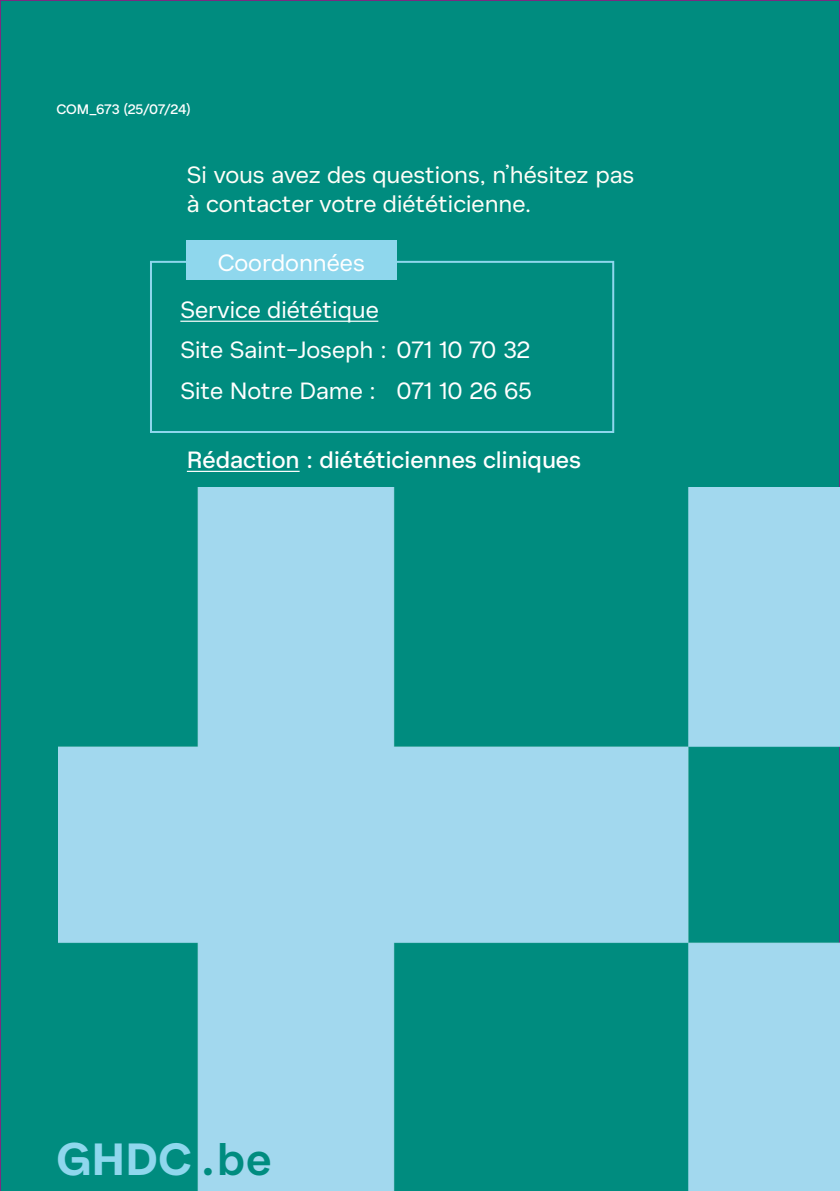
<style>
.page{position:relative;width:840px;height:1191px;background:#fff}
.page>*{position:absolute;margin:0;border:0;box-sizing:border-box;transform-origin:0 0}
.t1{font:700 46px "FT Sterling";color:#8fd7ed}
.t2{font:24px "FT Sterling";color:#fff}
.t3{font:24px/28.8px "FT Sterling";color:#fffef8}
.t4{font:500 24px "FT Sterling";color:#fff}
.t5{font:500 14px "FT Sterling";color:#fff}
.s1{color:#008c7f}
.s2{font-weight:600;color:#008c7f}
</style>
<div class="page">
<div style="left:0;top:0;width:839px;height:1191px;background:#008c7f"></div>
<img style="left:58px;top:488px;width:781px;height:703px">
<hr style="left:180px;top:321px;width:198px;height:1px;background:#fff">
<div style="left:150px;top:261px;width:464px;height:172px;border:2px solid #8fd7ed"></div>
<div style="left:186px;top:240px;width:210px;height:40px;background:#8fd7ed"></div>
<hr style="left:187px;top:471px;width:112px;height:1px;background:#fff">
<p class="t5" style="left:56px;top:101px;width:135px">COM_673 (25/07/24)</p>
<p class="t3" style="left:187px;top:163px;width:448px">Si vous avez des questions, n’hésitez pas à contacter votre diététicienne.</p>
<p class="t2" style="left:218px;top:249px;width:148px">Coordonnées</p>
<p class="t2" style="left:180px;top:296px;width:200px">Service diététique</p>
<p class="t2" style="left:180px;top:336px;width:351px">Site Saint-Joseph : 071 10 70 32</p>
<p class="t2" style="left:180px;top:376px;width:352px">Site Notre Dame : 071 10 26 65</p>
<p class="t4" style="left:187px;top:446px;width:395px">Rédaction : diététiciennes cliniques</p>
<p class="t1" style="left:56px;top:1132px;width:217px">GHDC <span class="s1">.</span><span class="s2">be</span></p>
</div>
